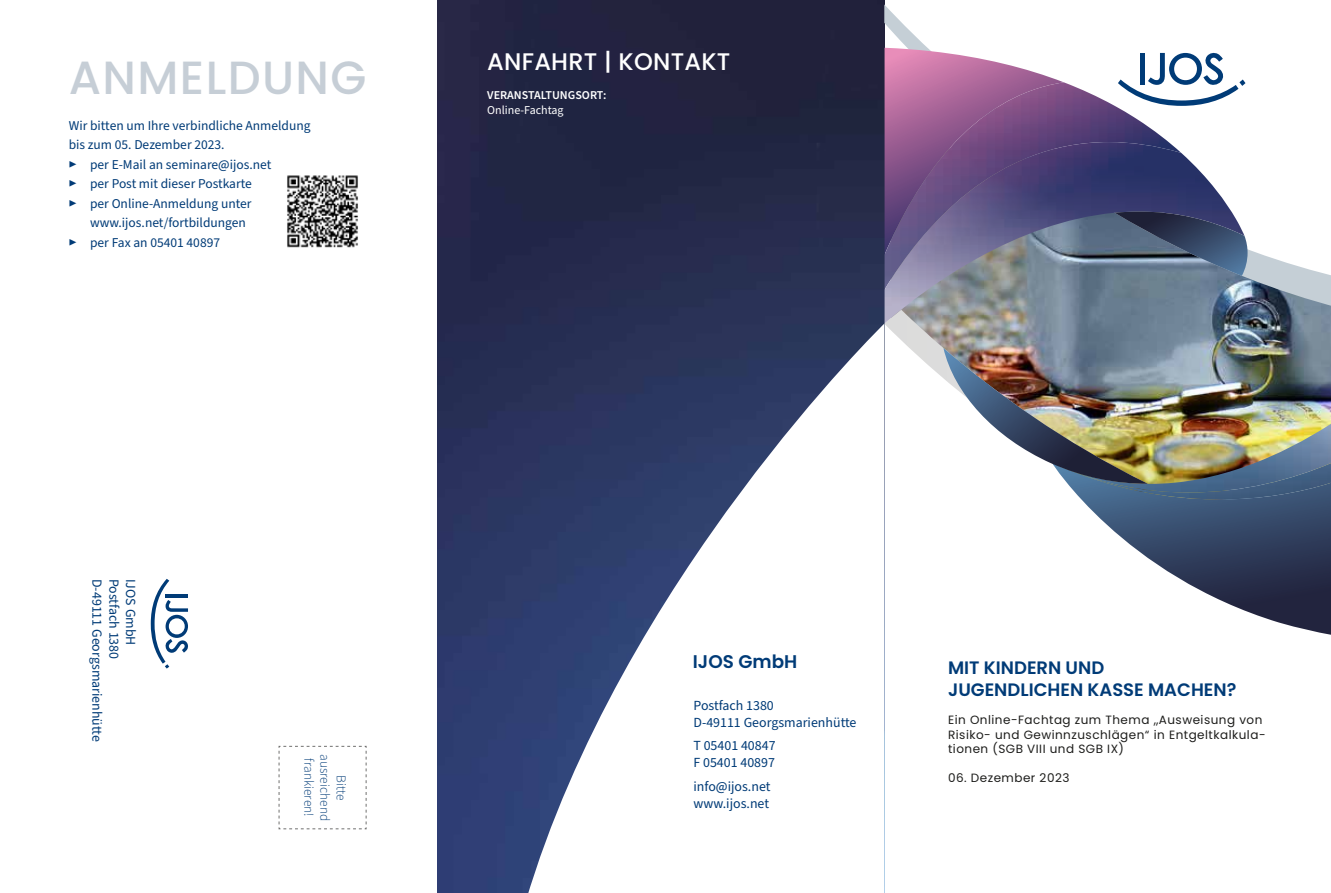
<style>
.page{position:relative;width:1331px;height:893px;background:#fff}
.page>*{position:absolute;margin:0;border:0;box-sizing:border-box;transform-origin:0 0}
.t1{font:500 46.5px "Poppins";letter-spacing:.03em;color:#c6ced6}
.t2{font:500 24px "Poppins";letter-spacing:.01em;color:#fff}
.t3{font:600 18.3px "Poppins";color:#003b77}
.t4{font:600 18px/21.6px "Poppins";color:#003b77}
.t5{font:13.95px/16.6px "Source Sans Pro";color:#003b77}
.t6{font:13.5px "Source Sans Pro";color:#003b77}
.t7{font:300 13.5px/16.2px "Source Sans Pro";color:#003b77;text-align:center}
.t8{font:12px/14.4px "Poppins";letter-spacing:.04em;color:#1d1d1b}
.t9{font:600 12px "Source Sans Pro";color:#fff}
.t10{font:12px "Source Sans Pro";color:#fff}
.s1{font-weight:300}
</style>
<div class="page">
<img style="left:438px;top:0;width:446px;height:893px">
<svg style="left:526px;top:323px;width:358px;height:570px"></svg>
<svg style="left:151px;top:579px;width:37px;height:90px"></svg>
<img style="left:1148px;top:320px;width:183px;height:104px">
<svg style="left:884px;top:4px;width:447px;height:316px"></svg>
<svg style="left:884px;top:48px;width:251px;height:34px"></svg>
<img style="left:884px;top:82px;width:297px;height:60px">
<img style="left:884px;top:142px;width:360px;height:181px">
<svg style="left:1111px;top:212px;width:136px;height:64px;background:#4e5f78"></svg>
<svg style="left:1081px;top:499px;width:250px;height:136px"></svg>
<img style="left:1075px;top:493px;width:256px;height:6px">
<img style="left:1068px;top:424px;width:263px;height:69px">
<img style="left:884px;top:310px;width:264px;height:174px">
<svg style="left:1118px;top:52px;width:127px;height:54px"></svg>
<svg style="left:278px;top:746px;width:89px;height:84px"></svg>
<img style="left:287px;top:175px;width:71px;height:73px">
<h1 class="t1" style="left:69px;top:51px;width:299px">ANMELDUNG</h1>
<p class="t6" style="left:69px;top:116px;width:243px">Wir bitten um Ihre verbindliche Anmeldung</p>
<p class="t6" style="left:69px;top:136px;width:157px">bis zum 05. Dezember 2023.</p>
<p class="t6" style="left:69px;top:155px;width:204px"><span class="s1">▶</span> per E-Mail an seminare@ijos.net</p>
<p class="t6" style="left:69px;top:175px;width:184px"><span class="s1">▶</span> per Post mit dieser Postkarte</p>
<p class="t6" style="left:69px;top:194px;width:184px"><span class="s1">▶</span> per Online-Anmeldung unter</p>
<p class="t6" style="left:90px;top:214px;width:157px">www.ijos.net/fortbildungen</p>
<p class="t6" style="left:69px;top:233px;width:153px"><span class="s1">▶</span> per Fax an 05401 40897</p>
<h2 class="t2" style="left:487px;top:48px;width:245px">ANFAHRT | KONTAKT</h2>
<p class="t9" style="left:487px;top:87px;width:121px">VERANSTALTUNGSORT:</p>
<p class="t10" style="left:487px;top:102px;width:78px">Online-Fachtag</p>
<p class="t5" style="left:105px;top:579px;width:165px;rotate:90deg">D-49111 Georgsmarienhütte</p>
<p class="t5" style="left:122px;top:579px;width:82px;rotate:90deg">Postfach 1380</p>
<p class="t5" style="left:139px;top:579px;width:68px;rotate:90deg">IJOS GmbH</p>
<p class="t7" style="left:349px;top:754px;width:69px;rotate:90deg">Bitte ausreichend frankieren!</p>
<h3 class="t3" style="left:693px;top:651px;width:106px">IJOS GmbH</h3>
<p class="t5" style="left:693px;top:697px;width:165px">Postfach 1380<br>D-49111 Georgsmarienhütte</p>
<p class="t5" style="left:693px;top:738px;width:84px">T 05401 40847<br>F 05401 40897</p>
<p class="t5" style="left:693px;top:779px;width:79px">info@ijos.net www.ijos.net</p>
<h3 class="t4" style="left:948px;top:657px;width:290px">MIT KINDERN UND<br>JUGENDLICHEN KASSE MACHEN?</h3>
<p class="t8" style="left:948px;top:713px;width:319px">Ein Online-Fachtag zum Thema „Ausweisung von<br>Risiko- und Gewinnzuschlägen“ in Entgeltkalkula&shy;tionen (SGB VIII und SGB IX)</p>
<p class="t8" style="left:948px;top:770px;width:123px">06. Dezember 2023</p>
</div>
